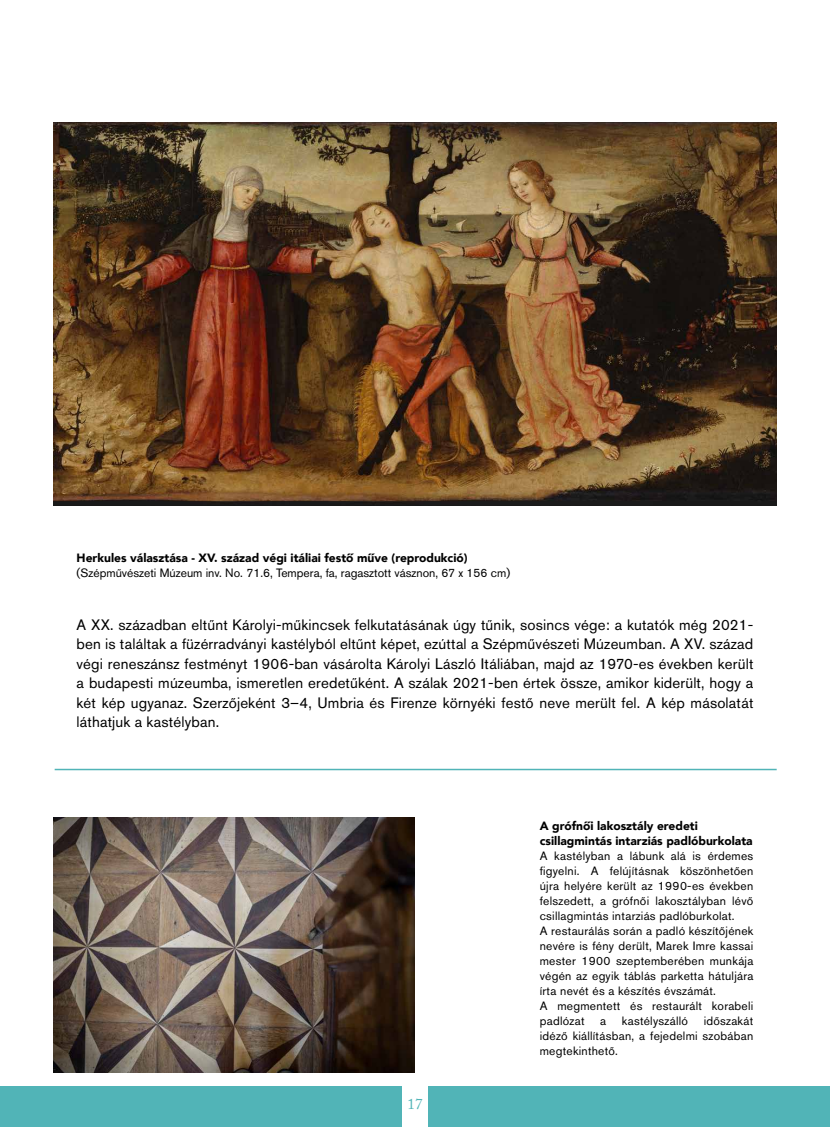
<style>
.page{position:relative;width:830px;height:1127px;background:#fff}
.page>*{position:absolute;margin:0;border:0;box-sizing:border-box;transform-origin:0 0}
.t1{font:15px/19.5px "Akzidenz Grotesk Pro";letter-spacing:.01em;color:#000;text-align:justify}
.t2{font:15px "Adobe Caslon Pro";color:#51b4b7}
.t3{font:12px/15px "Akzidenz Grotesk Pro";letter-spacing:.02em;color:#000}
.t4{font:900 12px/15px "Avenir";color:#000}
.t5{font:12px "Akzidenz Grotesk Pro";color:#000}
</style>
<div class="page">
<img style="left:53px;top:122px;width:723px;height:383px">
<hr style="left:55px;top:769px;width:721px;height:1px;background:#51b4b7">
<img style="left:53px;top:818px;width:362px;height:255px">
<div style="left:0;top:1086px;width:829px;height:41px;background:#51b4b7"></div>
<div style="left:402px;top:1084px;width:25px;height:43px;background:#fff"></div>
<p class="t4" style="left:77px;top:550px;width:392px">Herkules választása - XV. század végi itáliai festő műve (reprodukció)</p>
<p class="t5" style="left:77px;top:565px;width:435px">(Szépművészeti Múzeum inv. No. 71.6, Tempera, fa, ragasztott vásznon, 67 x 156 cm)</p>
<p class="t1" style="left:77px;top:615px;width:678px">A XX. században eltűnt Károlyi-műkincsek felkutatásának úgy tűnik, sosincs vége: a kutatók még 2021- ben is találtak a füzérradványi kastélyból eltűnt képet, ezúttal a Szépművészeti Múzeumban. A XV. század végi reneszánsz festményt 1906-ban vásárolta Károlyi László Itáliában, majd az 1970-es években került a budapesti múzeumba, ismeretlen eredetűként. A szálak 2021-ben értek össze, amikor kiderült, hogy a két kép ugyanaz. Szerzőjeként 3–4, Umbria és Firenze környéki festő neve merült fel. A kép másolatát láthatjuk a kastélyban.</p>
<p class="t2" style="left:407px;top:1095px;width:16px">17</p>
<p class="t4" style="left:539px;top:818px;width:214px">A grófnői lakosztály eredeti csillagmintás intarziás padlóburkolata</p>
<p class="t3" style="left:539px;top:848px;width:215px">A kastélyban a lábunk alá is érdemes figyelni. A felújításnak köszönhetően újra helyére került az 1990-es években felszedett, a grófnői lakosztályban lévő csillagmintás intarziás padlóburkolat.<br>A restaurálás során a padló készítőjének nevére is fény derült, Marek Imre kassai mester 1900 szeptemberében munkája végén az egyik táblás parketta hátuljára írta nevét és a készítés évszámát.<br>A megmentett és restaurált korabeli padlózat</p>
<p class="t3" style="left:539px;top:1013px;width:215px;text-align:justify;text-indent:164px">időszakát idéző kiállításban, a fejedelmi szobában megtekinthető.</p>
<p class="t3" style="left:600px;top:1013px;width:7px">a</p>
<p class="t3" style="left:621px;top:1013px;width:68px">kastélyszálló</p>
</div>
